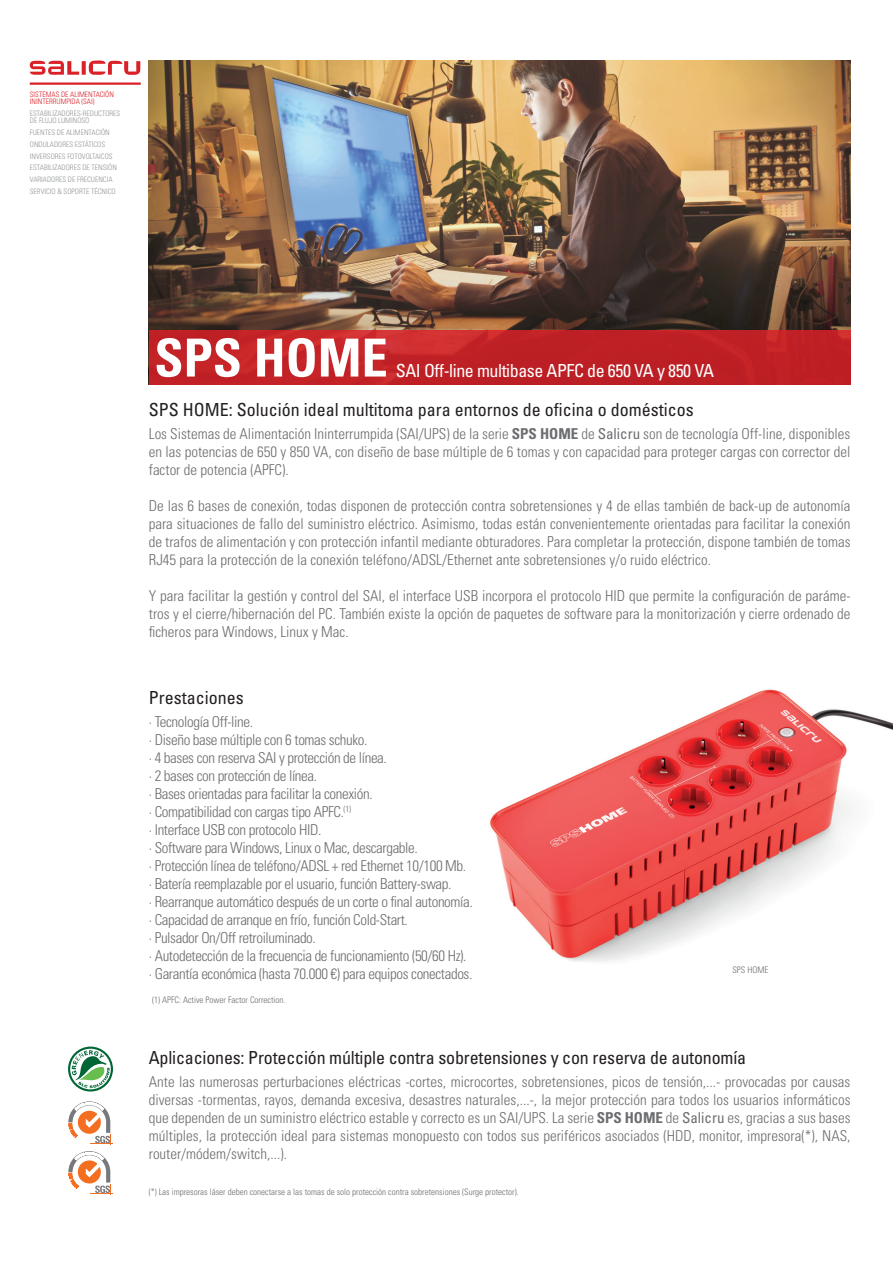
<style>
.page{position:relative;width:893px;height:1263px;background:#fff}
.page>*{position:absolute;margin:0;border:0;box-sizing:border-box;transform-origin:0 0}
.t1{font:700 condensed 52.5px "Univers LT Std";color:#fff}
.t2{font:condensed 18px "Univers LT Std";letter-spacing:-.01em;color:#231f20}
.t3{font:condensed 18px "Univers LT Std";letter-spacing:-.025em;color:#fff}
.t4{font:300 condensed 15px/18px "Univers LT Std";letter-spacing:-.025em;color:#6c6d70;text-align:justify}
.t5{font:300 condensed 9px "Univers LT Std";color:#6c6d70}
.t6{font:300 condensed 7.5px/11.7px "Univers LT Std";color:#939598}
.t7{font:300 condensed 7.5px/7.5px "Univers LT Std";color:#da2128}
.s1{font-weight:700}
.s2{font-weight:400}
</style>
<div class="page">
<svg style="left:68px;top:1046px;width:45px;height:45px"></svg>
<svg style="left:68px;top:1151px;width:45px;height:44px"></svg>
<svg style="left:68px;top:1101px;width:45px;height:44px"></svg>
<img style="left:149px;top:61px;width:701px;height:270px">
<svg style="left:149px;top:331px;width:701px;height:54px;background:#c12226"></svg>
<img style="left:490px;top:689px;width:403px;height:273px">
<svg style="left:30px;top:60px;width:110px;height:15px"></svg>
<hr style="left:30px;top:83px;width:111px;height:2px;background:#da2128">
<p class="t7" style="left:30px;top:90px;width:86px">SISTEMAS DE ALIMENTACIÓN<br>ININTERRUMPIDA (SAI)</p>
<p class="t6" style="left:30px;top:109px;width:92px;line-height:7.5px">ESTABILIZADORES-REDUCTORES<br>DE FLUJO LUMINOSO</p>
<p class="t6" style="left:30px;top:127px;width:89px">FUENTES DE ALIMENTACIÓN<br>ONDULADORES ESTÁTICOS<br>INVERSORES FOTOVOLTAICOS<br>ESTABILIZADORES DE TENSIÓN<br>VARIADORES DE FRECUENCIA<br>SERVICIO &amp; SOPORTE TÉCNICO</p>
<h1 class="t1" style="left:154px;top:326px;width:235px">SPS HOME</h1>
<p class="t3" style="left:396px;top:359px;width:320px">SAI Off-line multibase APFC de 650 VA y 850 VA</p>
<p class="t2" style="left:149px;top:398px;width:546px">SPS HOME: Solución ideal multitoma para entornos de oficina o domésticos</p>
<p class="t4" style="left:149px;top:424px;width:703px">Los Sistemas de Alimentación Ininterrumpida (SAI/UPS) de la serie <span class="s1">SPS HOME</span> de <span class="s2">Salicru</span> son de tecnología Off-line, disponibles en las potencias de 650 y 850 VA, con diseño de base múltiple de 6 tomas y con capacidad para proteger cargas con corrector del factor de potencia (APFC).</p>
<p class="t4" style="left:149px;top:496px;width:703px">De las 6 bases de conexión, todas disponen de protección contra sobretensiones y 4 de ellas también de back-up de autonomía para situaciones de fallo del suministro eléctrico. Asimismo, todas están convenientemente orientadas para facilitar la conexión de trafos de alimentación y con protección infantil mediante obturadores. Para completar la protección, dispone también de tomas RJ45 para la protección de la conexión teléfono/ADSL/Ethernet ante sobretensiones y/o ruido eléctrico.</p>
<p class="t4" style="left:149px;top:586px;width:703px">Y para facilitar la gestión y control del SAI, el interface USB incorpora el protocolo HID que permite la configuración de paráme&shy;tros y el cierre/hibernación del PC. También existe la opción de paquetes de software para la monitorización y cierre ordenado de ficheros para Windows, Linux y Mac.</p>
<p class="t2" style="left:149px;top:686px;width:96px">Prestaciones</p>
<p class="t4" style="left:149px;top:712px;width:325px;text-align:left">· Tecnología Off-line.<br>· Diseño base múltiple con 6 tomas schuko.<br>· 4 bases con reserva SAI y protección de línea.<br>· 2 bases con protección de línea.<br>· Bases orientadas para facilitar la conexión.<br>· Compatibilidad con cargas tipo APFC.<sup>(1)<br></sup>· Interface USB con protocolo HID.<br>· Software para Windows, Linux o Mac, descargable.<br>· Protección línea de teléfono/ADSL + red Ethernet 10/100 Mb. · Batería reemplazable por el usuario, función Battery-swap.<br>· Rearranque automático después de un corte o final autonomía. · Capacidad de arranque en frío, función Cold-Start.<br>· Pulsador On/Off retroiluminado.<br>· Autodetección de la frecuencia de funcionamiento (50/60 Hz). · Garantía económica (hasta 70.000 €) para equipos conectados.</p>
<p class="t5" style="left:152px;top:994px;width:135px">(1) APFC: Active Power Factor Correction.</p>
<p class="t5" style="left:732px;top:965px;width:37px">SPS HOME</p>
<p class="t2" style="left:149px;top:1046px;width:599px">Aplicaciones: Protección múltiple contra sobretensiones y con reserva de autonomía</p>
<p class="t4" style="left:149px;top:1072px;width:703px">Ante las numerosas perturbaciones eléctricas -cortes, microcortes, sobretensiones, picos de tensión,...- provocadas por causas diversas -tormentas, rayos, demanda excesiva, desastres naturales,...-, la mejor protección para todos los usuarios informáticos que dependen de un suministro eléctrico estable y correcto es un SAI/UPS. La serie <span class="s1">SPS HOME</span> de <span class="s2">Salicru</span> es, gracias a sus bases múltiples, la protección ideal para sistemas monopuesto con todos sus periféricos asociados (HDD, monitor, impresora(*), NAS, router/módem/switch,...).</p>
<p class="t5" style="left:149px;top:1186px;width:371px">(*) Las impresoras láser deben conectarse a las tomas de solo protección contra sobretensiones (Surge protector).</p>
</div>
